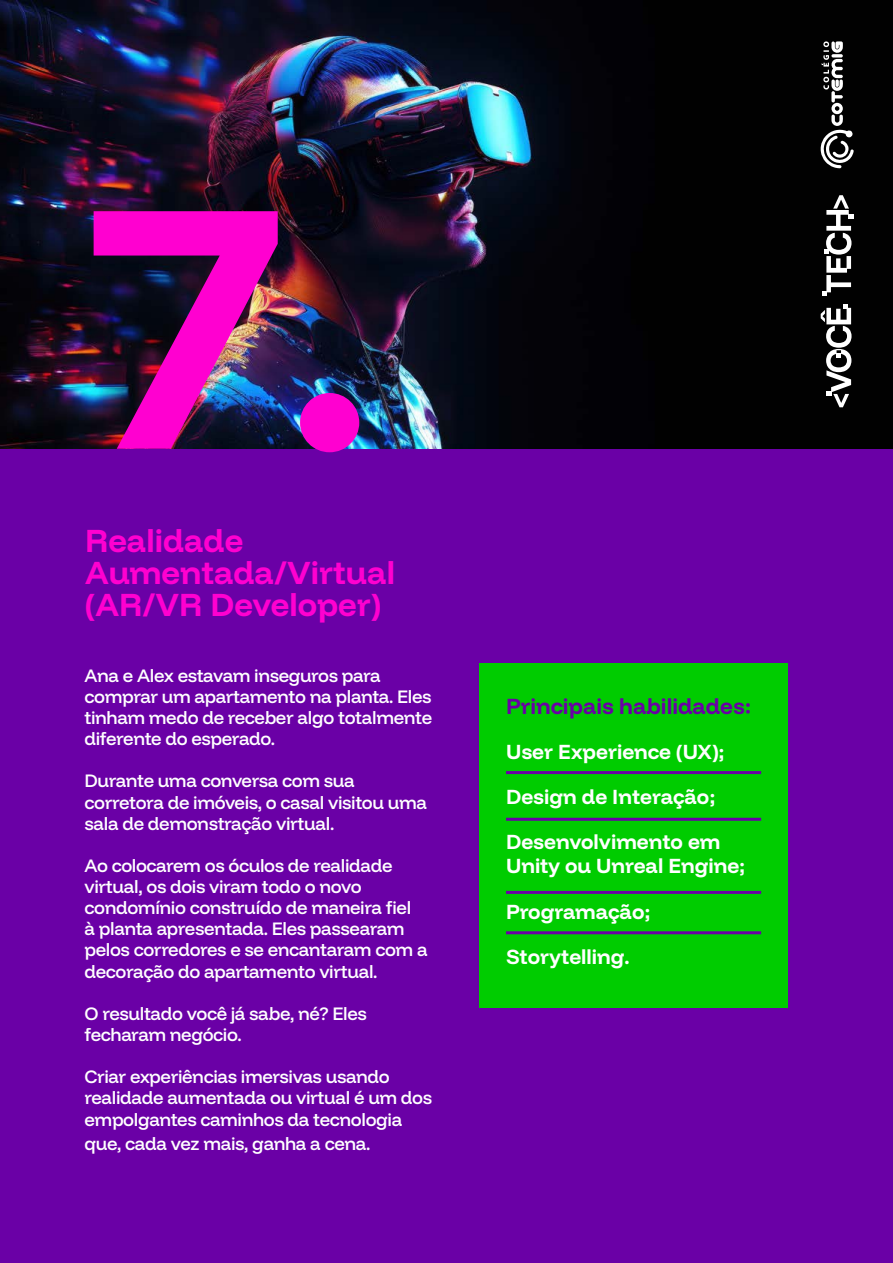
<style>
.page{position:relative;width:893px;height:1263px;background:#6a00a6}
.page>*{position:absolute;margin:0;border:0;box-sizing:border-box;transform-origin:0 0}
.t1{font:700 351.9px "Funnel Display";color:#ff00d0}
.t2{font:700 32.85px/32.4px "Funnel Display";color:#ff00d0}
.t3{font:700 22.5px "Funnel Display";color:#6a00a6}
.t4{font:700 21px/45.3px "Funnel Display";color:#fff}
.t5{font:500 18.45px/21.1px "Funnel Display";letter-spacing:-.02em;color:#fff}
</style>
<div class="page">
<img style="left:0;top:0;width:893px;height:449px">
<svg style="left:821px;top:304px;width:30px;height:103px;background:#636363"></svg>
<svg style="left:823px;top:195px;width:31px;height:101px;background:#5a5a5a"></svg>
<svg style="left:821px;top:41px;width:33px;height:127px;background:#484848"></svg>
<div style="left:479px;top:663px;width:309px;height:345px;background:#0c0"></div>
<hr style="left:506px;top:771px;width:255px;height:3px;background:#6a00a6">
<hr style="left:506px;top:818px;width:255px;height:3px;background:#6a00a6">
<hr style="left:506px;top:891px;width:255px;height:3px;background:#6a00a6">
<hr style="left:506px;top:931px;width:255px;height:3px;background:#6a00a6">
<h1 class="t1" style="left:85px;top:114px;width:289px">7.</h1>
<h2 class="t2" style="left:85px;top:525px;width:312px">Realidade<br>Aumentada/Virtual (AR/VR Developer)</h2>
<p class="t5" style="left:85px;top:665px;width:349px">Ana e Alex estavam inseguros para comprar um apartamento na planta. Eles tinham medo de receber algo totalmente diferente do esperado.</p>
<p class="t5" style="left:85px;top:771px;width:344px">Durante uma conversa com sua corretora de imóveis, o casal visitou uma sala de demonstração virtual.</p>
<p class="t5" style="left:85px;top:855px;width:345px">Ao colocarem os óculos de realidade virtual, os dois viram todo o novo condomínio construído de maneira fiel<br>à planta apresentada. Eles passearam pelos corredores e se encantaram com a decoração do apartamento virtual.</p>
<p class="t5" style="left:85px;top:1003px;width:284px">O resultado você já sabe, né? Eles fecharam negócio.</p>
<p class="t5" style="left:85px;top:1066px;width:349px">Criar experiências imersivas usando realidade aumentada ou virtual é um dos empolgantes caminhos da tecnologia</p>
<p class="t5" style="left:85px;top:1133px;width:287px">que, cada vez mais, ganha a cena.</p>
<p class="t3" style="left:506px;top:692px;width:247px">Principais habilidades:</p>
<p class="t4" style="left:506px;top:729px;width:220px">User Experience (UX);<br>Design de Interação;<br>Desenvolvimento em</p>
<p class="t4" style="left:506px;top:844px;width:241px">Unity ou Unreal Engine;<br>Programação;<br>Storytelling.</p>
</div>
